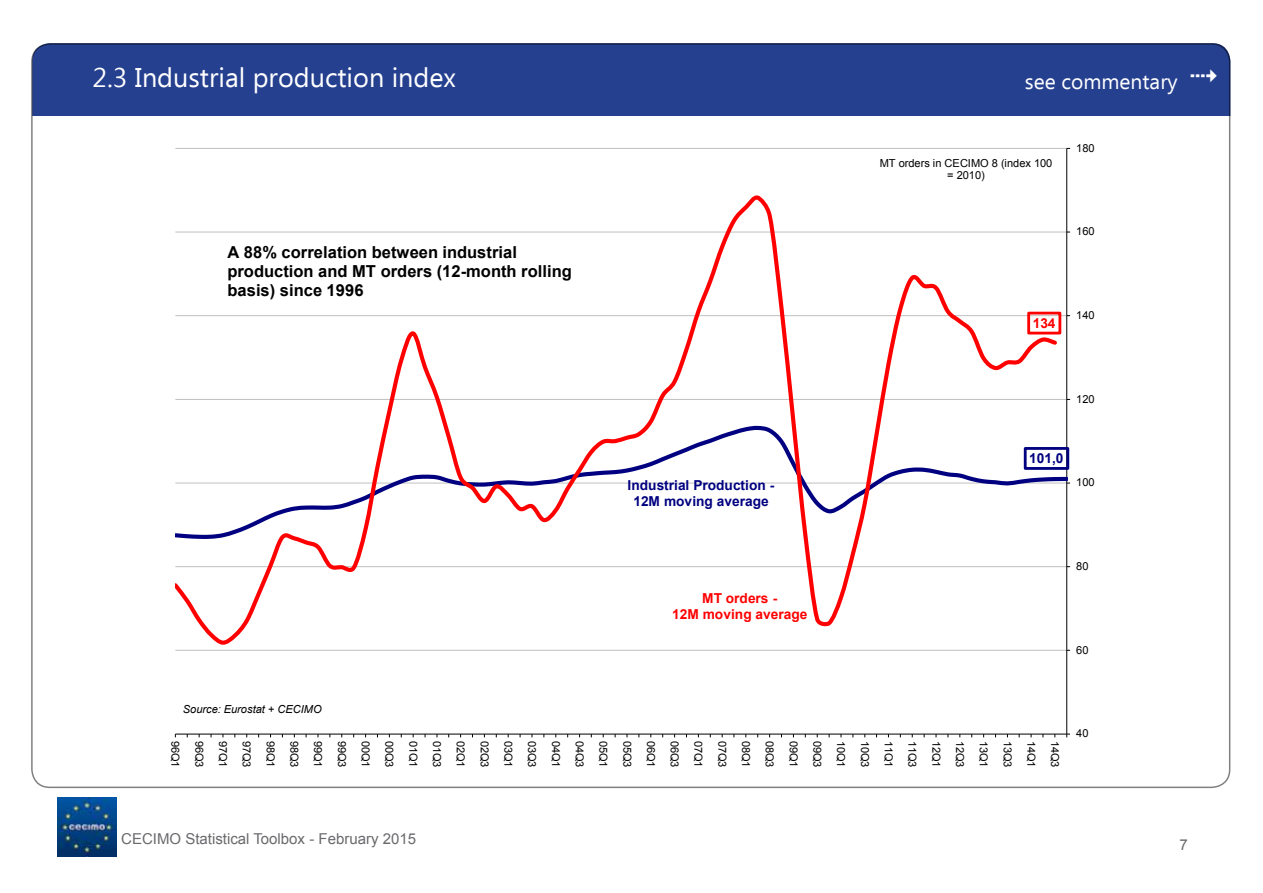
<style>
.page{position:relative;width:1263px;height:893px;background:#fff}
.page>*{position:absolute;margin:0;border:0;box-sizing:border-box;transform-origin:0 0}
.t1{font:27px "Ebrima";color:#fff}
.t2{font:21px "Ebrima";color:#fff}
.t3{font:700 16.5px/19px "Arial";color:#000}
.t4{font:15px "Arial";color:#696a6d}
.t5{font:700 13.65px/15.9px "Arial";color:#000080;text-align:center}
.t6{font:700 13.65px/15.9px "Arial";color:#f00;text-align:center}
.t7{font:11.1px/12.6px "Arial";letter-spacing:-.005em;color:#000;text-align:center}
.t8{font:italic 11.1px "Arial";letter-spacing:-.005em;color:#000}
</style>
<div class="page">
<div style="left:32px;top:43px;width:1198px;height:117px;background:#25408f;border-radius:18px"></div>
<div style="left:32px;top:117px;width:1199px;height:74px;background:#fff"></div>
<img style="left:58px;top:797px;width:58px;height:59px">
<hr style="left:175px;top:650px;width:892px;height:1px;background:#c0c0c0">
<hr style="left:175px;top:566px;width:892px;height:1px;background:#c0c0c0">
<hr style="left:175px;top:399px;width:892px;height:1px;background:#c0c0c0">
<hr style="left:175px;top:315px;width:892px;height:1px;background:#c0c0c0">
<hr style="left:175px;top:232px;width:892px;height:1px;background:#c0c0c0">
<hr style="left:175px;top:148px;width:892px;height:1px;background:#c0c0c0">
<hr style="left:1066px;top:148px;width:1px;height:586px;background:#000">
<hr style="left:175px;top:734px;width:892px;height:1px;background:#000">
<svg style="left:175px;top:196px;width:885px;height:449px"></svg>
<div style="left:1024px;top:447px;width:45px;height:23px;border:3px solid #000080"></div>
<div style="left:1027px;top:312px;width:34px;height:22px;border:3px solid #f00"></div>
<h1 class="t1" style="left:92px;top:59px;width:365px">2.3 Industrial production index</h1>
<h2 class="t2" style="left:1025px;top:67px;width:184px">see commentary ✔</h2>
<h3 class="t3" style="left:227px;top:243px;width:346px">A 88% correlation between industrial production and MT orders (12-month rolling basis) since 1996</h3>
<p class="t7" style="left:880px;top:157px;width:174px">MT orders in CECIMO 8 (index 100 = 2010)</p>
<p class="t7" style="left:1076px;top:142px;width:20px">180</p>
<p class="t7" style="left:1076px;top:225px;width:20px">160</p>
<p class="t6" style="left:1033px;top:316px;width:24px">134</p>
<p class="t7" style="left:1076px;top:309px;width:20px">140</p>
<p class="t5" style="left:628px;top:478px;width:148px">Industrial Production -<br>12M moving average</p>
<p class="t7" style="left:1076px;top:393px;width:20px">120</p>
<p class="t5" style="left:1029px;top:451px;width:36px">101,0</p>
<p class="t7" style="left:1076px;top:476px;width:20px">100</p>
<p class="t6" style="left:672px;top:591px;width:137px">MT orders -<br>12M moving average</p>
<p class="t7" style="left:1076px;top:560px;width:14px">80</p>
<p class="t7" style="left:1076px;top:644px;width:14px">60</p>
<p class="t8" style="left:183px;top:702px;width:140px">Source: Eurostat + CECIMO</p>
<p class="t7" style="left:182px;top:741px;width:28px;rotate:90deg">96Q1</p>
<p class="t7" style="left:205px;top:741px;width:28px;rotate:90deg">96Q3</p>
<p class="t7" style="left:229px;top:741px;width:28px;rotate:90deg">97Q1</p>
<p class="t7" style="left:253px;top:741px;width:28px;rotate:90deg">97Q3</p>
<p class="t7" style="left:277px;top:741px;width:28px;rotate:90deg">98Q1</p>
<p class="t7" style="left:301px;top:741px;width:28px;rotate:90deg">98Q3</p>
<p class="t7" style="left:324px;top:741px;width:28px;rotate:90deg">99Q1</p>
<p class="t7" style="left:348px;top:741px;width:28px;rotate:90deg">99Q3</p>
<p class="t7" style="left:372px;top:741px;width:28px;rotate:90deg">00Q1</p>
<p class="t7" style="left:396px;top:741px;width:28px;rotate:90deg">00Q3</p>
<p class="t7" style="left:419px;top:741px;width:28px;rotate:90deg">01Q1</p>
<p class="t7" style="left:443px;top:741px;width:28px;rotate:90deg">01Q3</p>
<p class="t7" style="left:467px;top:741px;width:28px;rotate:90deg">02Q1</p>
<p class="t7" style="left:491px;top:741px;width:28px;rotate:90deg">02Q3</p>
<p class="t7" style="left:514px;top:741px;width:28px;rotate:90deg">03Q1</p>
<p class="t7" style="left:538px;top:741px;width:28px;rotate:90deg">03Q3</p>
<p class="t7" style="left:562px;top:741px;width:28px;rotate:90deg">04Q1</p>
<p class="t7" style="left:586px;top:741px;width:28px;rotate:90deg">04Q3</p>
<p class="t7" style="left:610px;top:741px;width:28px;rotate:90deg">05Q1</p>
<p class="t7" style="left:633px;top:741px;width:28px;rotate:90deg">05Q3</p>
<p class="t7" style="left:657px;top:741px;width:28px;rotate:90deg">06Q1</p>
<p class="t7" style="left:681px;top:741px;width:28px;rotate:90deg">06Q3</p>
<p class="t7" style="left:705px;top:741px;width:28px;rotate:90deg">07Q1</p>
<p class="t7" style="left:728px;top:741px;width:28px;rotate:90deg">07Q3</p>
<p class="t7" style="left:752px;top:741px;width:28px;rotate:90deg">08Q1</p>
<p class="t7" style="left:776px;top:741px;width:28px;rotate:90deg">08Q3</p>
<p class="t7" style="left:800px;top:741px;width:28px;rotate:90deg">09Q1</p>
<p class="t7" style="left:823px;top:741px;width:28px;rotate:90deg">09Q3</p>
<p class="t7" style="left:847px;top:741px;width:28px;rotate:90deg">10Q1</p>
<p class="t7" style="left:871px;top:741px;width:28px;rotate:90deg">10Q3</p>
<p class="t7" style="left:895px;top:741px;width:28px;rotate:90deg">11Q1</p>
<p class="t7" style="left:919px;top:741px;width:28px;rotate:90deg">11Q3</p>
<p class="t7" style="left:942px;top:741px;width:28px;rotate:90deg">12Q1</p>
<p class="t7" style="left:966px;top:741px;width:28px;rotate:90deg">12Q3</p>
<p class="t7" style="left:990px;top:741px;width:28px;rotate:90deg">13Q1</p>
<p class="t7" style="left:1014px;top:741px;width:28px;rotate:90deg">13Q3</p>
<p class="t7" style="left:1037px;top:741px;width:28px;rotate:90deg">14Q1</p>
<p class="t7" style="left:1061px;top:741px;width:28px;rotate:90deg">14Q3</p>
<p class="t7" style="left:1076px;top:727px;width:14px">40</p>
<h3 class="t4" style="left:121px;top:829px;width:296px">CECIMO Statistical Toolbox - February 2015</h3>
<h3 class="t4" style="left:1179px;top:835px;width:10px">7</h3>
</div>
